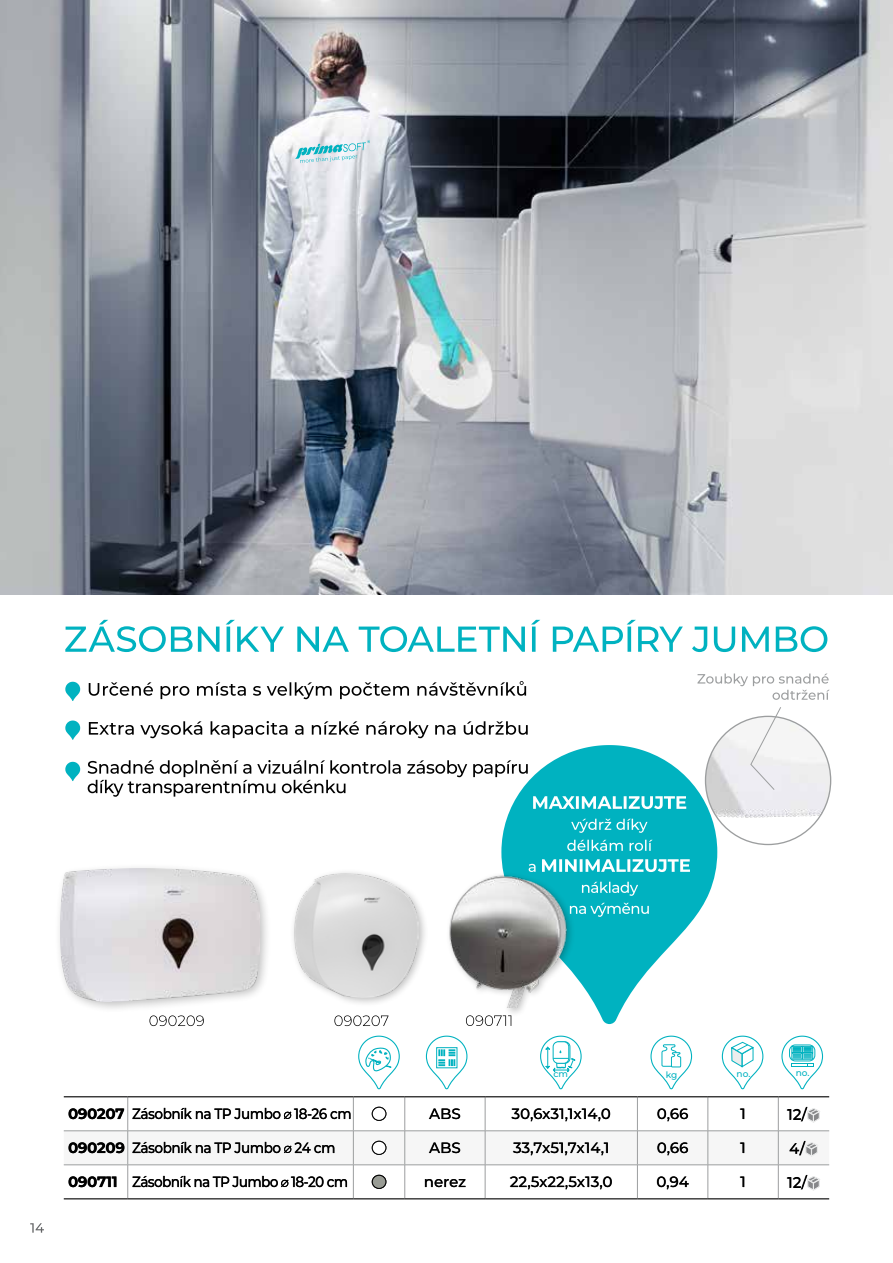
<style>
.page{position:relative;width:893px;height:1263px;background:#fff}
.page>*{position:absolute;margin:0;border:0;box-sizing:border-box;transform-origin:0 0}
.t1{font:500 15px "Montserrat";letter-spacing:-.03em;color:#000;scale:.9 1}
.t2{font:500 15px "Montserrat";color:#000}
.t3{font:500 15px "Montserrat";letter-spacing:-.03em;color:#000}
.t4{font:500 9px "Montserrat";color:#00b2c0}
.s1{font-weight:700}
</style>
<div class="page">
<svg style="left:30px;top:1223px;width:14px;height:10px"></svg>
<svg style="left:65px;top:620px;width:762px;height:32px"></svg>
<svg style="left:89px;top:721px;width:439px;height:17px"></svg>
<svg style="left:89px;top:681px;width:437px;height:18px"></svg>
<img style="left:715px;top:717px;width:116px;height:118px">
<svg style="left:697px;top:673px;width:133px;height:27px"></svg>
<svg style="left:750px;top:707px;width:32px;height:84px"></svg>
<hr style="left:64px;top:1130px;width:64px;height:1px;background:#9c9e9f">
<hr style="left:128px;top:1130px;width:225px;height:1px;background:#9c9e9f">
<hr style="left:353px;top:1130px;width:52px;height:1px;background:#9c9e9f">
<hr style="left:405px;top:1130px;width:80px;height:1px;background:#9c9e9f">
<hr style="left:485px;top:1130px;width:152px;height:1px;background:#9c9e9f">
<hr style="left:637px;top:1130px;width:71px;height:1px;background:#9c9e9f">
<hr style="left:708px;top:1130px;width:70px;height:1px;background:#9c9e9f">
<hr style="left:778px;top:1130px;width:51px;height:1px;background:#9c9e9f">
<hr style="left:127px;top:1097px;width:1px;height:33px;background:#9c9e9f">
<hr style="left:353px;top:1097px;width:1px;height:33px;background:#9c9e9f">
<hr style="left:404px;top:1097px;width:1px;height:33px;background:#9c9e9f">
<hr style="left:485px;top:1097px;width:1px;height:33px;background:#9c9e9f">
<hr style="left:637px;top:1097px;width:1px;height:33px;background:#9c9e9f">
<hr style="left:708px;top:1097px;width:1px;height:33px;background:#9c9e9f">
<hr style="left:778px;top:1097px;width:1px;height:33px;background:#9c9e9f">
<hr style="left:127px;top:1165px;width:1px;height:33px;background:#9c9e9f">
<hr style="left:353px;top:1165px;width:1px;height:33px;background:#9c9e9f">
<hr style="left:404px;top:1165px;width:1px;height:33px;background:#9c9e9f">
<hr style="left:485px;top:1165px;width:1px;height:33px;background:#9c9e9f">
<hr style="left:637px;top:1165px;width:1px;height:33px;background:#9c9e9f">
<hr style="left:708px;top:1165px;width:1px;height:33px;background:#9c9e9f">
<hr style="left:778px;top:1165px;width:1px;height:33px;background:#9c9e9f">
<hr style="left:64px;top:1096px;width:64px;height:1px;background:#000">
<hr style="left:128px;top:1096px;width:225px;height:1px;background:#000">
<hr style="left:353px;top:1096px;width:52px;height:1px;background:#000">
<hr style="left:405px;top:1096px;width:80px;height:1px;background:#000">
<hr style="left:485px;top:1096px;width:152px;height:1px;background:#000">
<hr style="left:637px;top:1096px;width:71px;height:1px;background:#000">
<hr style="left:708px;top:1096px;width:70px;height:1px;background:#000">
<hr style="left:778px;top:1096px;width:51px;height:1px;background:#000">
<hr style="left:64px;top:1198px;width:64px;height:1px;background:#000">
<hr style="left:128px;top:1198px;width:225px;height:1px;background:#000">
<hr style="left:353px;top:1198px;width:52px;height:1px;background:#000">
<hr style="left:405px;top:1198px;width:80px;height:1px;background:#000">
<hr style="left:485px;top:1198px;width:152px;height:1px;background:#000">
<hr style="left:637px;top:1198px;width:71px;height:1px;background:#000">
<hr style="left:708px;top:1198px;width:70px;height:1px;background:#000">
<hr style="left:778px;top:1198px;width:51px;height:1px;background:#000">
<svg style="left:501px;top:745px;width:216px;height:279px;fill:#00b2c0"></svg>
<svg style="left:575px;top:903px;width:74px;height:14px"></svg>
<svg style="left:582px;top:882px;width:56px;height:14px"></svg>
<svg style="left:529px;top:859px;width:161px;height:13px"></svg>
<svg style="left:567px;top:840px;width:86px;height:11px"></svg>
<svg style="left:571px;top:819px;width:76px;height:14px"></svg>
<svg style="left:88px;top:760px;width:598px;height:49px"></svg>
<div style="left:289px;top:868px;width:140px;height:139px;background:#000;opacity:.25"></div>
<img style="left:294px;top:873px;width:125px;height:124px">
<svg style="left:334px;top:1015px;width:54px;height:11px"></svg>
<div style="left:446px;top:871px;width:129px;height:146px;background:#000;opacity:.25"></div>
<img style="left:426px;top:870px;width:145px;height:138px">
<svg style="left:466px;top:1015px;width:45px;height:11px"></svg>
<div style="left:54px;top:862px;width:218px;height:151px;background:#000;opacity:.25"></div>
<img style="left:61px;top:868px;width:199px;height:133px">
<svg style="left:149px;top:1015px;width:55px;height:11px"></svg>
<svg style="left:65px;top:682px;width:15px;height:19px"></svg>
<svg style="left:65px;top:720px;width:15px;height:20px"></svg>
<svg style="left:65px;top:762px;width:15px;height:19px"></svg>
<svg style="left:358px;top:1035px;width:42px;height:55px"></svg>
<svg style="left:425px;top:1035px;width:43px;height:55px"></svg>
<svg style="left:650px;top:1035px;width:43px;height:55px"></svg>
<svg style="left:721px;top:1035px;width:43px;height:55px"></svg>
<svg style="left:781px;top:1035px;width:43px;height:55px"></svg>
<svg style="left:540px;top:1035px;width:42px;height:55px"></svg>
<img style="left:0;top:0;width:893px;height:594px">
<svg style="left:295px;top:140px;width:75px;height:23px"></svg>
<svg style="left:740px;top:1176px;width:4px;height:11px"></svg>
<svg style="left:657px;top:1176px;width:32px;height:13px"></svg>
<svg style="left:510px;top:1176px;width:102px;height:13px"></svg>
<svg style="left:425px;top:1179px;width:41px;height:8px"></svg>
<svg style="left:69px;top:1176px;width:47px;height:11px"></svg>
<svg style="left:740px;top:1108px;width:4px;height:11px"></svg>
<svg style="left:658px;top:1108px;width:30px;height:13px"></svg>
<svg style="left:512px;top:1108px;width:98px;height:13px"></svg>
<svg style="left:429px;top:1108px;width:31px;height:11px"></svg>
<svg style="left:69px;top:1108px;width:55px;height:11px"></svg>
<svg style="left:133px;top:1108px;width:217px;height:12px"></svg>
<div style="left:372px;top:1107px;width:14px;height:14px;border:1px solid #000;border-radius:50%"></div>
<svg style="left:787px;top:1107px;width:33px;height:16px"></svg>
<svg style="left:64px;top:1131px;width:765px;height:34px"></svg>
<svg style="left:133px;top:1176px;width:214px;height:12px"></svg>
<div style="left:372px;top:1175px;width:14px;height:13px;background:#999c95;border-radius:50%"></div>
<div style="left:372px;top:1175px;width:14px;height:14px;border:1px solid #000;border-radius:50%"></div>
<svg style="left:787px;top:1175px;width:33px;height:16px"></svg>
<p class="t4" style="left:553px;top:1068px;width:16px">cm</p>
<p class="t4" style="left:666px;top:1068px;width:13px">kg</p>
<p class="t4" style="left:737px;top:1067px;width:15px">no.</p>
<p class="t4" style="left:796px;top:1066px;width:15px">no.</p>
<p class="t1" style="left:68px;top:1103px;width:317px"><span class="s1">090207</span> Zásobník na TP Jumbo 18-26 cm</p>
<p class="t3" style="left:429px;top:1103px;width:33px">ABS</p>
<p class="t2" style="left:512px;top:1103px;width:101px">30,6x31,1x14,0</p>
<p class="t3" style="left:657px;top:1103px;width:33px">0,66</p>
<p class="t3" style="left:740px;top:1103px;width:7px">1</p>
<p class="t3" style="left:787px;top:1104px;width:21px">12/</p>
<p class="t1" style="left:68px;top:1137px;width:299px"><span class="s1">090209</span> Zásobník na TP Jumbo 24 cm</p>
<p class="t3" style="left:429px;top:1137px;width:33px">ABS</p>
<p class="t2" style="left:513px;top:1137px;width:98px">33,7x51,7x14,1</p>
<p class="t3" style="left:657px;top:1137px;width:33px">0,66</p>
<p class="t3" style="left:740px;top:1137px;width:7px">1</p>
<p class="t3" style="left:789px;top:1138px;width:17px">4/</p>
<p class="t1" style="left:68px;top:1171px;width:313px"><span class="s1">090711</span> Zásobník na TP Jumbo 18-20 cm</p>
<p class="t3" style="left:424px;top:1171px;width:44px">nerez</p>
<p class="t2" style="left:510px;top:1171px;width:104px">22,5x22,5x13,0</p>
<p class="t3" style="left:656px;top:1171px;width:34px">0,94</p>
<p class="t3" style="left:740px;top:1171px;width:7px">1</p>
<p class="t3" style="left:787px;top:1172px;width:21px">12/</p>
</div>
